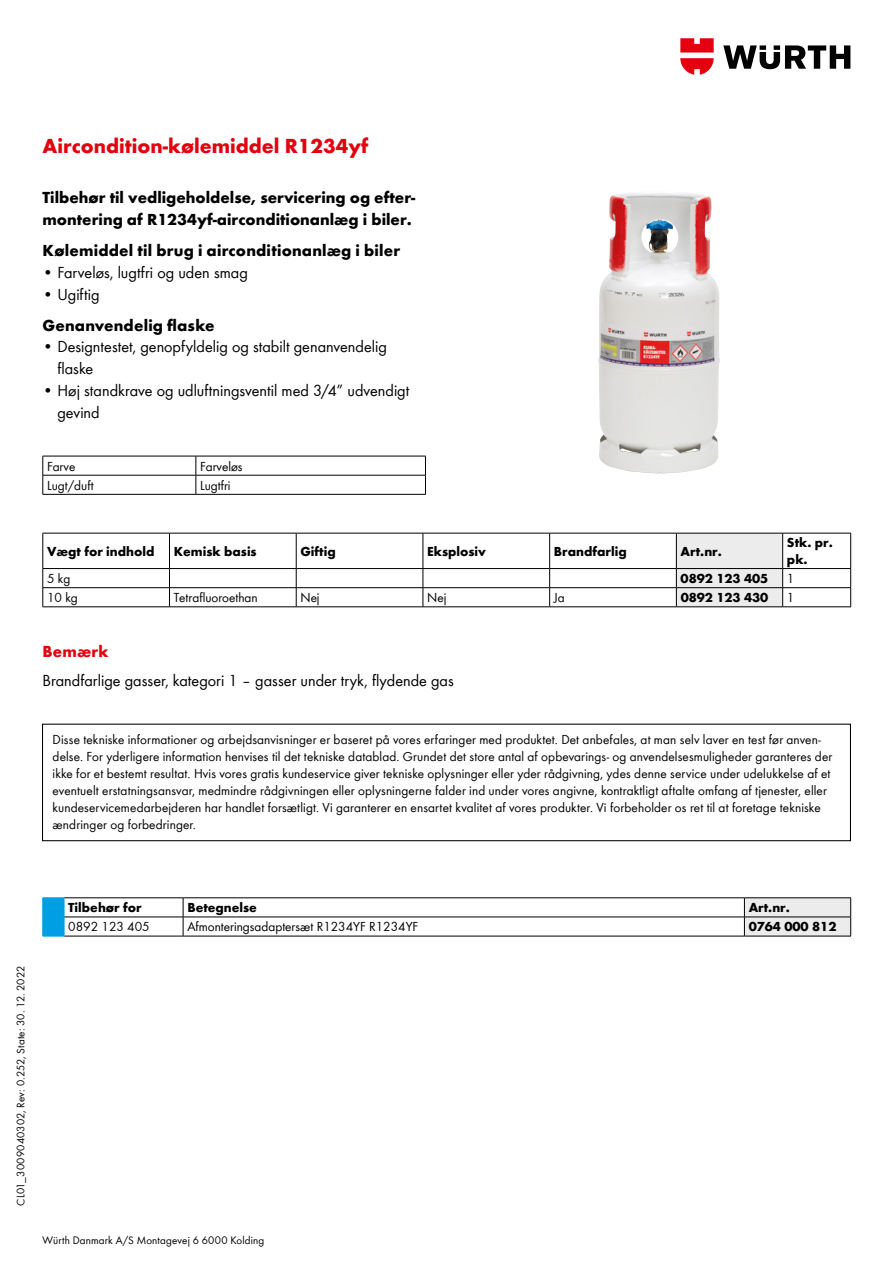
<style>
.page{position:relative;width:893px;height:1263px;background:#fff}
.page>*{position:absolute;margin:0;border:0;box-sizing:border-box;transform-origin:0 0}
.t1{font:700 21px "Wuerth Global";color:#e3000f}
.t2{font:16.5px/21.8px "Wuerth Global";color:#000}
.t3{font:700 16.5px/21.8px "Wuerth Global";color:#000}
.t4{font:700 16.5px "Wuerth Global";letter-spacing:.01em;color:#e3000f}
.t5{font:13.5px/17px "Wuerth Global";letter-spacing:.01em;color:#000}
.t6{font:700 13.5px/17px "Wuerth Global";color:#000}
.t7{font:11.25px "Wuerth Global";letter-spacing:.015em;color:#000}
</style>
<div class="page">
<svg style="left:723px;top:45px;width:127px;height:24px"></svg>
<svg style="left:680px;top:38px;width:34px;height:37px"></svg>
<hr style="left:43px;top:533px;width:126px;height:1px;background:#000">
<hr style="left:43px;top:533px;width:1px;height:35px;background:#000">
<hr style="left:169px;top:533px;width:127px;height:1px;background:#000">
<hr style="left:169px;top:533px;width:1px;height:35px;background:#000">
<hr style="left:296px;top:533px;width:127px;height:1px;background:#000">
<hr style="left:296px;top:533px;width:1px;height:35px;background:#000">
<hr style="left:423px;top:533px;width:127px;height:1px;background:#000">
<hr style="left:423px;top:533px;width:1px;height:35px;background:#000">
<hr style="left:550px;top:533px;width:126px;height:1px;background:#000">
<hr style="left:549px;top:533px;width:1px;height:35px;background:#000">
<hr style="left:783px;top:533px;width:68px;height:1px;background:#000">
<hr style="left:850px;top:533px;width:1px;height:35px;background:#000">
<hr style="left:43px;top:568px;width:126px;height:1px;background:#000">
<hr style="left:169px;top:568px;width:127px;height:1px;background:#000">
<hr style="left:296px;top:568px;width:127px;height:1px;background:#000">
<hr style="left:423px;top:568px;width:127px;height:1px;background:#000">
<hr style="left:550px;top:568px;width:126px;height:1px;background:#000">
<hr style="left:783px;top:568px;width:68px;height:1px;background:#000">
<hr style="left:43px;top:587px;width:126px;height:1px;background:#000">
<svg style="left:43px;top:569px;width:1px;height:37px"></svg>
<hr style="left:43px;top:606px;width:126px;height:1px;background:#000">
<hr style="left:169px;top:587px;width:127px;height:1px;background:#000">
<svg style="left:169px;top:569px;width:1px;height:37px"></svg>
<hr style="left:169px;top:606px;width:127px;height:1px;background:#000">
<hr style="left:296px;top:587px;width:127px;height:1px;background:#000">
<svg style="left:296px;top:569px;width:1px;height:37px"></svg>
<hr style="left:296px;top:606px;width:127px;height:1px;background:#000">
<hr style="left:423px;top:587px;width:127px;height:1px;background:#000">
<svg style="left:423px;top:569px;width:1px;height:37px"></svg>
<hr style="left:423px;top:606px;width:127px;height:1px;background:#000">
<hr style="left:550px;top:587px;width:126px;height:1px;background:#000">
<svg style="left:549px;top:569px;width:1px;height:37px"></svg>
<hr style="left:550px;top:606px;width:126px;height:1px;background:#000">
<hr style="left:783px;top:587px;width:68px;height:1px;background:#000">
<svg style="left:676px;top:533px;width:107px;height:74px;background:#ddddde"></svg>
<svg style="left:850px;top:569px;width:1px;height:37px"></svg>
<hr style="left:783px;top:606px;width:68px;height:1px;background:#000">
<hr style="left:43px;top:456px;width:153px;height:1px;background:#000">
<hr style="left:196px;top:456px;width:230px;height:1px;background:#000">
<hr style="left:43px;top:475px;width:153px;height:1px;background:#000">
<svg style="left:43px;top:456px;width:1px;height:38px"></svg>
<hr style="left:43px;top:494px;width:153px;height:1px;background:#000">
<hr style="left:196px;top:475px;width:230px;height:1px;background:#000">
<svg style="left:196px;top:456px;width:1px;height:38px"></svg>
<svg style="left:425px;top:456px;width:1px;height:38px"></svg>
<hr style="left:196px;top:494px;width:230px;height:1px;background:#000">
<hr style="left:64px;top:897px;width:119px;height:1px;background:#000">
<hr style="left:183px;top:897px;width:561px;height:1px;background:#000">
<hr style="left:744px;top:897px;width:107px;height:1px;background:#000">
<hr style="left:64px;top:917px;width:119px;height:1px;background:#000">
<hr style="left:64px;top:936px;width:119px;height:1px;background:#000">
<svg style="left:43px;top:897px;width:22px;height:40px"></svg>
<hr style="left:183px;top:917px;width:561px;height:1px;background:#000">
<svg style="left:183px;top:898px;width:1px;height:38px"></svg>
<hr style="left:183px;top:936px;width:561px;height:1px;background:#000">
<svg style="left:744px;top:898px;width:107px;height:38px;background:#ddddde"></svg>
<hr style="left:744px;top:936px;width:107px;height:1px;background:#000">
<div style="left:42px;top:724px;width:809px;height:117px;border:1px solid #000"></div>
<img style="left:598px;top:193px;width:122px;height:280px">
<h1 class="t1" style="left:43px;top:134px;width:327px">Aircondition-kølemiddel R1234yf</h1>
<p class="t3" style="left:43px;top:187px;width:374px">Tilbehør til vedligeholdelse, servicering og efter&shy;montering af R1234yf-airconditionanlæg i biler.</p>
<p class="t3" style="left:43px;top:240px;width:359px">Kølemiddel til brug i airconditionanlæg i biler</p>
<p class="t2" style="left:43px;top:262px;width:207px">• Farveløs, lugtfri og uden smag</p>
<p class="t2" style="left:43px;top:283px;width:59px">• Ugiftig</p>
<p class="t3" style="left:43px;top:314px;width:174px">Genanvendelig flaske</p>
<p class="t2" style="left:57px;top:336px;width:331px;text-indent:-15px">• Designtestet, genopfyldelig og stabilt genanvendelig flaske</p>
<p class="t2" style="left:57px;top:379px;width:353px;text-indent:-15px">• Høj standkrave og udluftningsventil med 3/4” udvendigt gevind</p>
<p class="t5" style="left:47px;top:457px;width:30px">Farve</p>
<p class="t5" style="left:200px;top:457px;width:44px">Farveløs</p>
<p class="t5" style="left:47px;top:477px;width:48px">Lugt/duft</p>
<p class="t5" style="left:200px;top:477px;width:32px">Lugtfri</p>
<p class="t6" style="left:47px;top:543px;width:109px">Vægt for indhold</p>
<p class="t6" style="left:174px;top:543px;width:84px">Kemisk basis</p>
<p class="t6" style="left:300px;top:543px;width:37px">Giftig</p>
<p class="t6" style="left:427px;top:543px;width:60px">Eksplosiv</p>
<p class="t6" style="left:554px;top:543px;width:74px">Brandfarlig</p>
<p class="t6" style="left:681px;top:543px;width:43px">Art.nr.</p>
<p class="t6" style="left:787px;top:534px;width:47px">Stk. pr. pk.</p>
<p class="t5" style="left:47px;top:570px;width:25px">5 kg</p>
<p class="t6" style="left:681px;top:570px;width:89px">0892 123 405</p>
<p class="t5" style="left:787px;top:570px;width:9px">1</p>
<p class="t5" style="left:47px;top:589px;width:32px">10 kg</p>
<p class="t5" style="left:174px;top:589px;width:85px">Tetrafluoroethan</p>
<p class="t5" style="left:300px;top:589px;width:21px">Nej</p>
<p class="t5" style="left:427px;top:589px;width:21px">Nej</p>
<p class="t5" style="left:554px;top:589px;width:12px">Ja</p>
<p class="t6" style="left:681px;top:589px;width:89px">0892 123 430</p>
<p class="t5" style="left:787px;top:589px;width:9px">1</p>
<p class="t4" style="left:43px;top:642px;width:68px">Bemærk</p>
<p class="t2" style="left:43px;top:669px;width:413px">Brandfarlige gasser, kategori 1 – gasser under tryk, flydende gas</p>
<p class="t5" style="left:53px;top:731px;width:781px">Disse tekniske informationer og arbejdsanvisninger er baseret på vores erfaringer med produktet. Det anbefales, at man selv laver en test før anven&shy;delse. For yderligere information henvises til det tekniske datablad. Grundet det store antal af opbevarings- og anvendelsesmuligheder garanteres der ikke for et bestemt resultat. Hvis vores gratis kundeservice giver tekniske oplysninger eller yder rådgivning, ydes denne service under udelukkelse af et eventuelt erstatningsansvar, medmindre rådgivningen eller oplysningerne falder ind under vores angivne, kontraktligt aftalte omfang af tjenester, eller kundeservicemedarbejderen har handlet forsætligt. Vi garanterer en ensartet kvalitet af vores produkter. Vi forbeholder os ret til at foretage tekniske ændringer og forbedringer.</p>
<p class="t7" style="left:14px;top:1205px;width:241px;rotate:-90deg">CL01_3009040302, Rev: 0.252, State: 30. 12. 2022</p>
<p class="t6" style="left:68px;top:899px;width:75px">Tilbehør for</p>
<p class="t6" style="left:187px;top:899px;width:71px">Betegnelse</p>
<p class="t6" style="left:749px;top:899px;width:43px">Art.nr.</p>
<p class="t5" style="left:68px;top:918px;width:83px">0892 123 405</p>
<p class="t5" style="left:187px;top:918px;width:232px">Afmonteringsadaptersæt R1234YF R1234YF</p>
<p class="t6" style="left:749px;top:918px;width:89px">0764 000 812</p>
<p class="t7" style="left:43px;top:1233px;width:223px">Würth Danmark A/S Montagevej 6 6000 Kolding</p>
</div>
